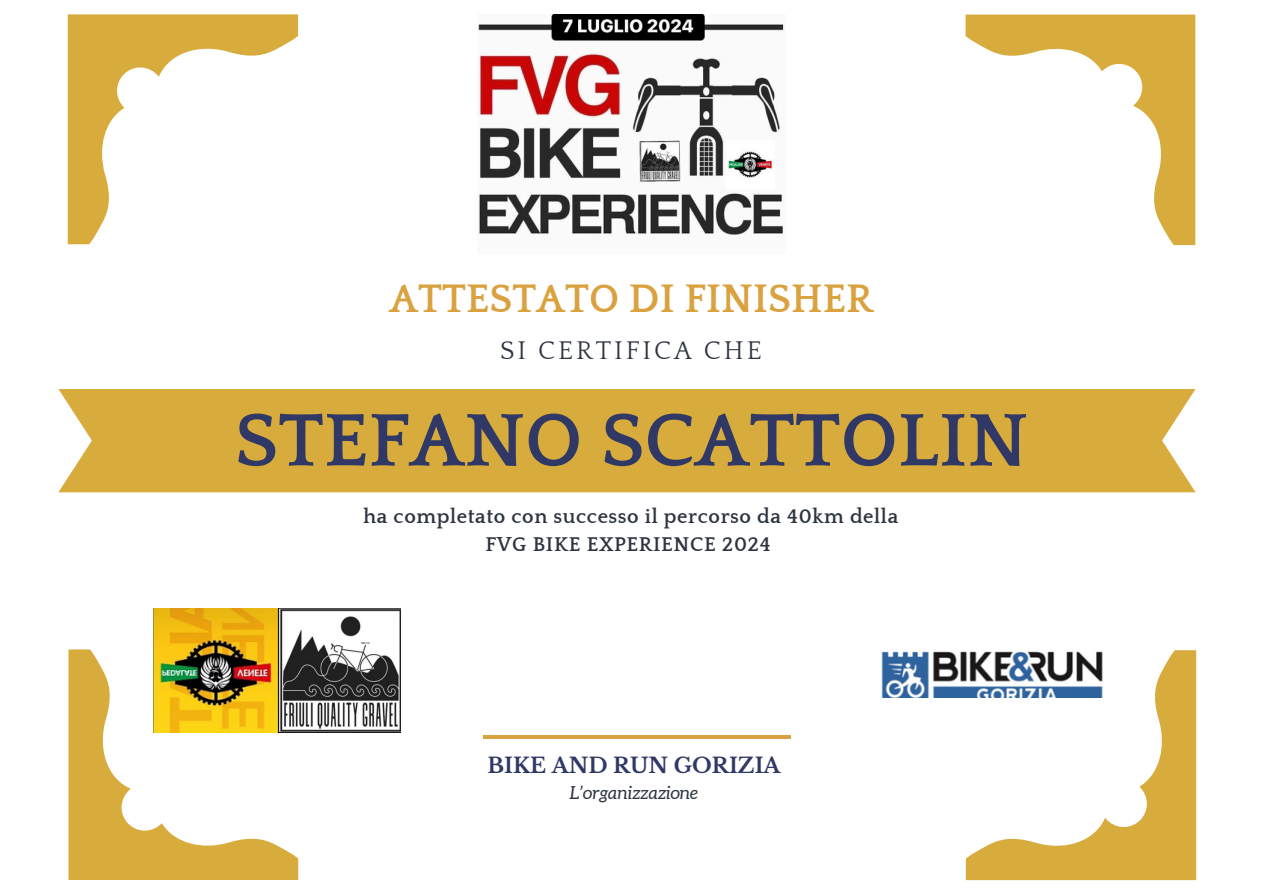
<style>
.page{position:relative;width:1263px;height:894px;background:#fff}
.page>*{position:absolute;margin:0;border:0;box-sizing:border-box;transform-origin:0 0}
.t1{font:700 77.7px "Quattrocento";color:#303865}
.t2{font:700 40.8px "Quattrocento";color:#daa13f}
.t3{font:26.25px "Quattrocento";letter-spacing:.11em;color:#2e3540}
.t4{font:700 21px "Libre Baskerville";color:#303865}
.t5{font:700 20.4px/28.2px "Quattrocento";letter-spacing:.03em;color:#2e3540;text-align:center}
.t6{font:italic 18px "Aleo";color:#2e3540}
</style>
<div class="page">
<svg style="left:68px;top:14px;width:230px;height:230px"></svg>
<svg style="left:965px;top:15px;width:230px;height:230px"></svg>
<svg style="left:68px;top:649px;width:230px;height:230px"></svg>
<svg style="left:966px;top:650px;width:230px;height:229px"></svg>
<hr style="left:483px;top:735px;width:307px;height:3px;background:#daa13f">
<img style="left:477px;top:15px;width:307px;height:220px">
<img style="left:154px;top:608px;width:247px;height:124px">
<img style="left:881px;top:650px;width:228px;height:47px">
<div style="left:58px;top:389px;width:1138px;height:103px;background:#d8ab3d"></div>
<p class="t2" style="left:390px;top:277px;width:485px">ATTESTATO DI FINISHER</p>
<p class="t3" style="left:500px;top:336px;width:263px">SI CERTIFICA CHE</p>
<h5 class="t1" style="left:235px;top:399px;width:795px">STEFANO SCATTOLIN</h5>
<p class="t5" style="left:363px;top:502px;width:536px">ha completato con successo il percorso da 40km della<br>FVG BIKE EXPERIENCE 2024</p>
<p class="t4" style="left:487px;top:752px;width:295px">BIKE AND RUN GORIZIA</p>
<p class="t6" style="left:570px;top:782px;width:130px">L’organizzazione</p>
</div>
